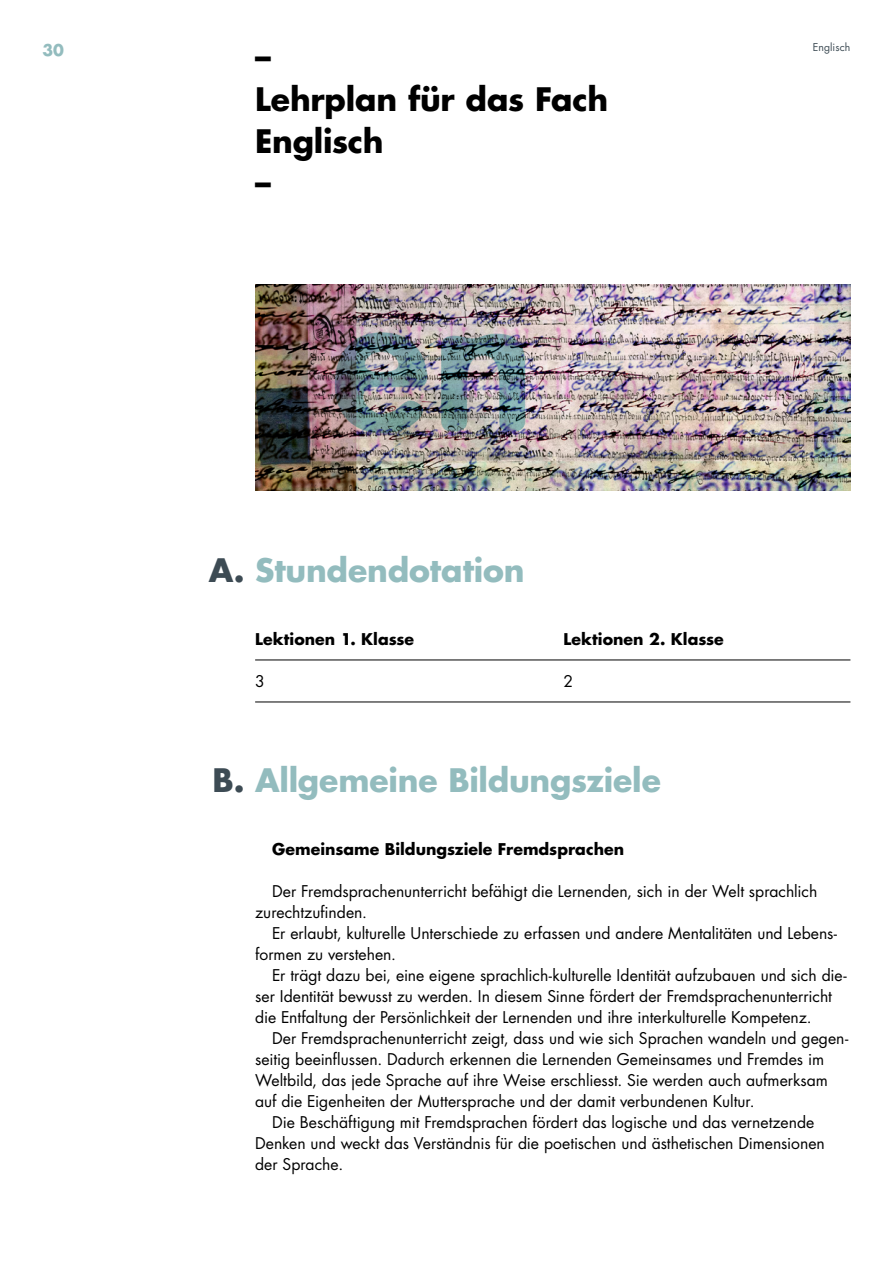
<style>
.page{position:relative;width:893px;height:1263px;background:#fff}
.page>*{position:absolute;margin:0;border:0;box-sizing:border-box;transform-origin:0 0}
.t1{font:700 31.5px "Futura Luzern";letter-spacing:-.005em;color:#93bcbe}
.t2{font:700 31.5px/42px "Futura Luzern";letter-spacing:-.01em;color:#000}
.t3{font:15.75px/21px "Futura Luzern";color:#000}
.t4{font:700 15.75px "Futura Luzern";color:#000}
.t5{font:700 15.75px "Futura Luzern";color:#93bcbe}
.t6{font:10.5px "Futura Luzern";letter-spacing:.005em;color:#3d4b54}
.s1{color:#3d4b54}
</style>
<div class="page">
<hr style="left:255px;top:660px;width:595px;height:1px;background:#000">
<hr style="left:255px;top:702px;width:595px;height:1px;background:#000">
<img style="left:255px;top:285px;width:595px;height:206px">
<p class="t5" style="left:43px;top:39px;width:23px">30</p>
<p class="t6" style="left:813px;top:41px;width:39px">Englisch</p>
<h1 class="t2" style="left:255px;top:35px;width:355px">–<br>Lehrplan für das Fach<br>Englisch<br>–</h1>
<h1 class="t1" style="left:209px;top:549px;width:317px"><span class="s1">A.</span> Stundendotation</h1>
<p class="t4" style="left:255px;top:628px;width:161px">Lektionen 1. Klasse</p>
<p class="t4" style="left:563px;top:628px;width:162px">Lektionen 2. Klasse</p>
<p class="t3" style="left:255px;top:670px;width:11px">3</p>
<p class="t3" style="left:563px;top:670px;width:11px">2</p>
<h1 class="t1" style="left:213px;top:759px;width:450px"><span class="s1">B.</span> Allgemeine Bildungsziele</h1>
<p class="t4" style="left:272px;top:838px;width:354px">Gemeinsame Bildungsziele Fremdsprachen</p>
<p class="t3" style="left:255px;top:880px;width:564px;text-indent:17px">Der Fremdsprachenunterricht befähigt die Lernenden, sich in der Welt sprachlich zurechtzufinden.</p>
<p class="t3" style="left:255px;top:922px;width:583px;text-indent:17px">Er erlaubt, kulturelle Unterschiede zu erfassen und andere Mentalitäten und Lebens&shy;formen zu verstehen.</p>
<p class="t3" style="left:255px;top:964px;width:593px;text-indent:17px">Er trägt dazu bei, eine eigene sprachlich-kulturelle Identität aufzubauen und sich die&shy;ser Identität bewusst zu werden. In diesem Sinne fördert der Fremdsprachenunterricht die Entfaltung der Persönlichkeit der Lernenden und ihre interkulturelle Kompetenz.</p>
<p class="t3" style="left:272px;top:1027px;width:578px">Der Fremdsprachenunterricht zeigt, dass und wie sich Sprachen wandeln und gegen-</p>
<p class="t3" style="left:255px;top:1048px;width:570px">seitig beeinflussen. Dadurch erkennen die Lernenden Gemeinsames und Fremdes im</p>
<p class="t3" style="left:255px;top:1069px;width:574px">Weltbild, das jede Sprache auf ihre Weise erschliesst. Sie werden auch aufmerksam</p>
<p class="t3" style="left:255px;top:1090px;width:501px">auf die Eigenheiten der Muttersprache und der damit verbundenen Kultur.</p>
<p class="t3" style="left:272px;top:1111px;width:544px">Die Beschäftigung mit Fremdsprachen fördert das logische und das vernetzende</p>
<p class="t3" style="left:255px;top:1132px;width:571px">Denken und weckt das Verständnis für die poetischen und ästhetischen Dimensionen</p>
<p class="t3" style="left:255px;top:1153px;width:90px">der Sprache.</p>
</div>
